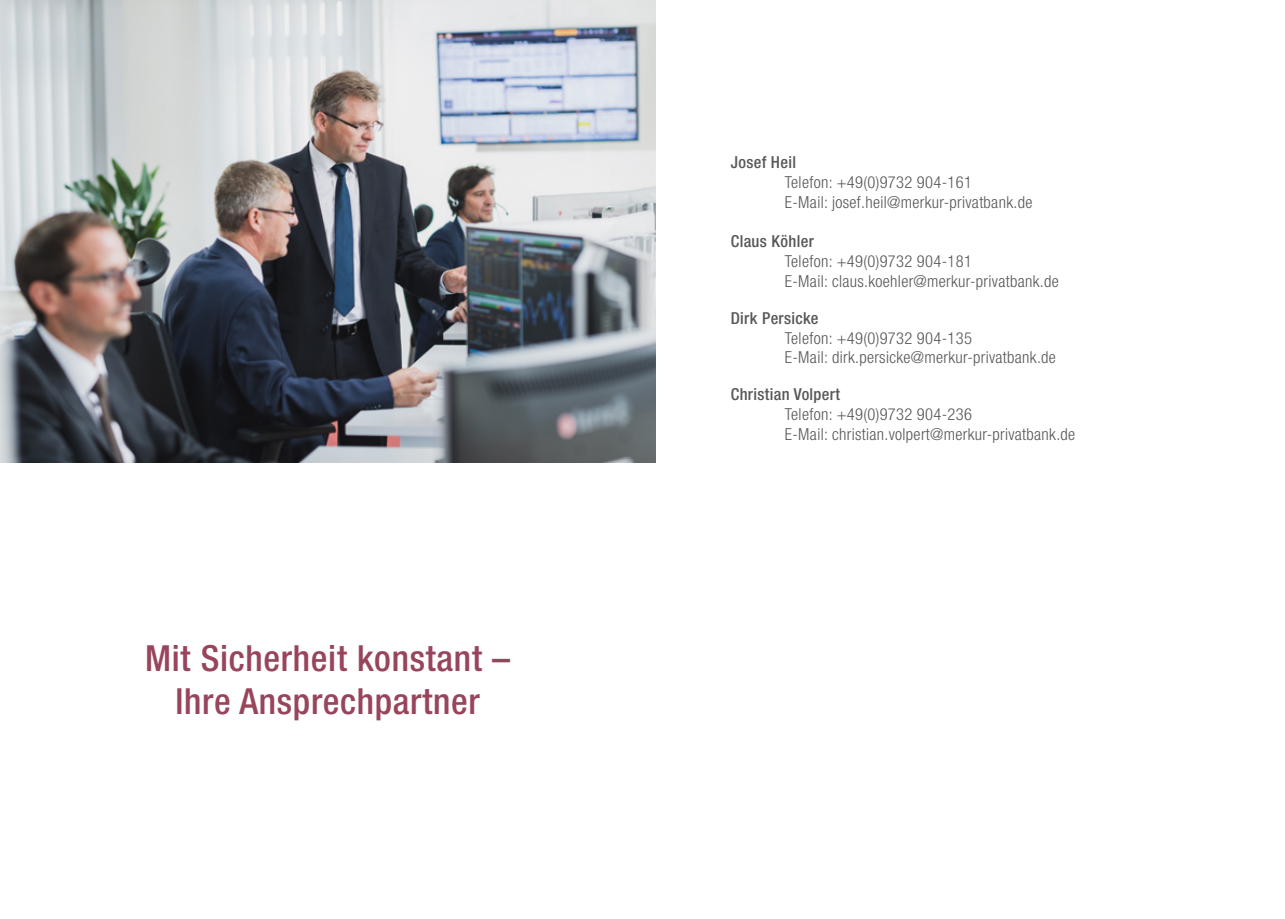
<style>
.page{position:relative;width:1285px;height:919px;background:#fff}
.page>*{position:absolute;margin:0;border:0;box-sizing:border-box;transform-origin:0 0}
.t1{font:500 condensed 36px "Helvetica Neue LT Std";letter-spacing:.02em;color:#98455b}
.t2{font:300 condensed 16.5px "Helvetica Neue LT Std";letter-spacing:.02em;color:#57585a}
.t3{font:500 condensed 16.5px "Helvetica Neue LT Std";letter-spacing:.02em;color:#57585a}
</style>
<div class="page">
<img style="left:0;top:0;width:655px;height:462px">
<p class="t1" style="left:145px;top:636px;width:366px">Mit Sicherheit konstant –</p>
<p class="t1" style="left:175px;top:679px;width:306px">Ihre Ansprechpartner</p>
<p class="t3" style="left:730px;top:152px;width:67px">Josef Heil</p>
<p class="t2" style="left:784px;top:172px;width:189px">Telefon: +49(0)9732 904-161</p>
<p class="t2" style="left:784px;top:192px;width:249px">E-Mail: josef.heil@merkur-privatbank.de</p>
<p class="t3" style="left:730px;top:231px;width:85px">Claus Köhler</p>
<p class="t2" style="left:784px;top:252px;width:189px">Telefon: +49(0)9732 904-181</p>
<p class="t2" style="left:784px;top:271px;width:275px">E-Mail: claus.koehler@merkur-privatbank.de</p>
<p class="t3" style="left:730px;top:308px;width:89px">Dirk Persicke</p>
<p class="t2" style="left:784px;top:328px;width:189px">Telefon: +49(0)9732 904-135</p>
<p class="t2" style="left:784px;top:348px;width:272px">E-Mail: dirk.persicke@merkur-privatbank.de</p>
<p class="t3" style="left:730px;top:384px;width:111px">Christian Volpert</p>
<p class="t2" style="left:784px;top:404px;width:189px">Telefon: +49(0)9732 904-236</p>
<p class="t2" style="left:784px;top:424px;width:292px">E-Mail: christian.volpert@merkur-privatbank.de</p>
</div>
